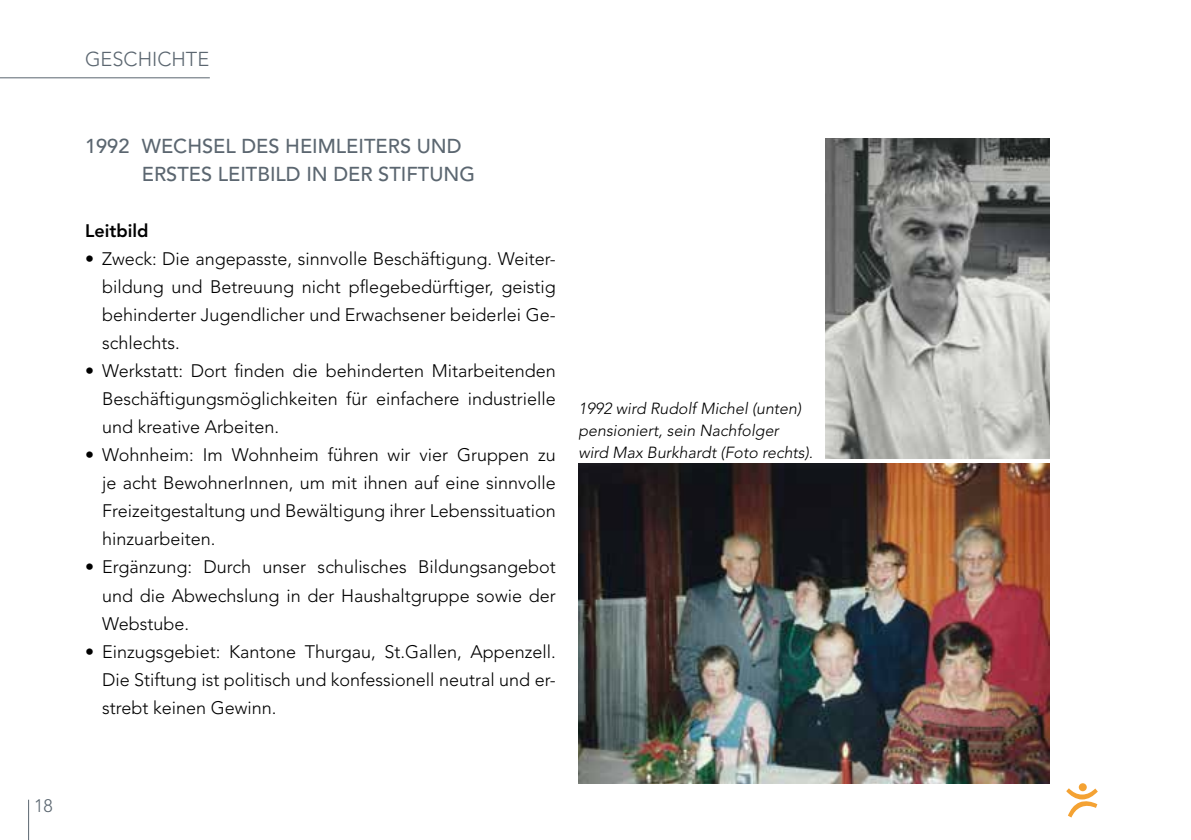
<style>
.page{position:relative;width:1191px;height:840px;background:#fff}
.page>*{position:absolute;margin:0;border:0;box-sizing:border-box;transform-origin:0 0}
.t1{font:500 20px/28px "Avenir LT Std";color:#5b6670}
.t2{font:300 20px "Avenir LT Std";color:#5b6670}
.t3{font:300 18px/28px "Avenir LT Std";color:#000;text-align:justify}
.t4{font:800 18px "Avenir LT Std";color:#000}
.t5{font:300 18px "Avenir LT Std";color:#5b6670}
.t6{font:italic 300 16px/22px "Avenir LT Std";color:#000}
</style>
<div class="page">
<svg style="left:1066px;top:787px;width:31px;height:30px"></svg>
<svg style="left:1078px;top:782px;width:8px;height:8px"></svg>
<hr style="left:28px;top:799px;width:1px;height:40px;background:#5b6670">
<hr style="left:0;top:77px;width:210px;height:1px;background:#5b6670">
<img style="left:825px;top:138px;width:224px;height:320px">
<img style="left:578px;top:463px;width:471px;height:319px">
<p class="t5" style="left:34px;top:794px;width:20px">18</p>
<p class="t2" style="left:85px;top:48px;width:126px">GESCHICHTE</p>
<p class="t1" style="left:142px;top:132px;width:335px;text-indent:-57px">1992 WECHSEL DES HEIMLEITERS UND<br>ERSTES LEITBILD IN DER STIFTUNG</p>
<p class="t4" style="left:85px;top:220px;width:65px">Leitbild</p>
<p class="t3" style="left:102px;top:245px;width:455px;text-indent:-17px">• Zweck: Die angepasste, sinnvolle Beschäftigung. Weiter&shy;bildung und Betreuung nicht pflegebedürftiger, geistig behinderter Jugendlicher und Erwachsener beiderlei Ge&shy;schlechts.</p>
<p class="t3" style="left:102px;top:357px;width:455px;text-indent:-17px">• Werkstatt: Dort finden die behinderten Mitarbeitenden Beschäftigungsmöglichkeiten für einfachere industrielle und kreative Arbeiten.</p>
<p class="t3" style="left:102px;top:441px;width:455px;text-indent:-17px">• Wohnheim: Im Wohnheim führen wir vier Gruppen zu je acht BewohnerInnen, um mit ihnen auf eine sinnvolle Freizeitgestaltung und Bewältigung ihrer Lebenssituation hinzuarbeiten.</p>
<p class="t3" style="left:102px;top:553px;width:455px;text-indent:-17px">• Ergänzung: Durch unser schulisches Bildungsangebot und die Abwechslung in der Haushaltgruppe sowie der Webstube.</p>
<p class="t3" style="left:102px;top:637px;width:455px;text-indent:-17px">• Einzugsgebiet: Kantone Thurgau, St.Gallen, Appenzell.<br>Die Stiftung ist politisch und konfessionell neutral und er&shy;strebt keinen Gewinn.</p>
<p class="t6" style="left:578px;top:397px;width:236px">1992 wird Rudolf Michel (unten) pensioniert, sein Nachfolger<br>wird Max Burkhardt (Foto rechts).</p>
</div>
